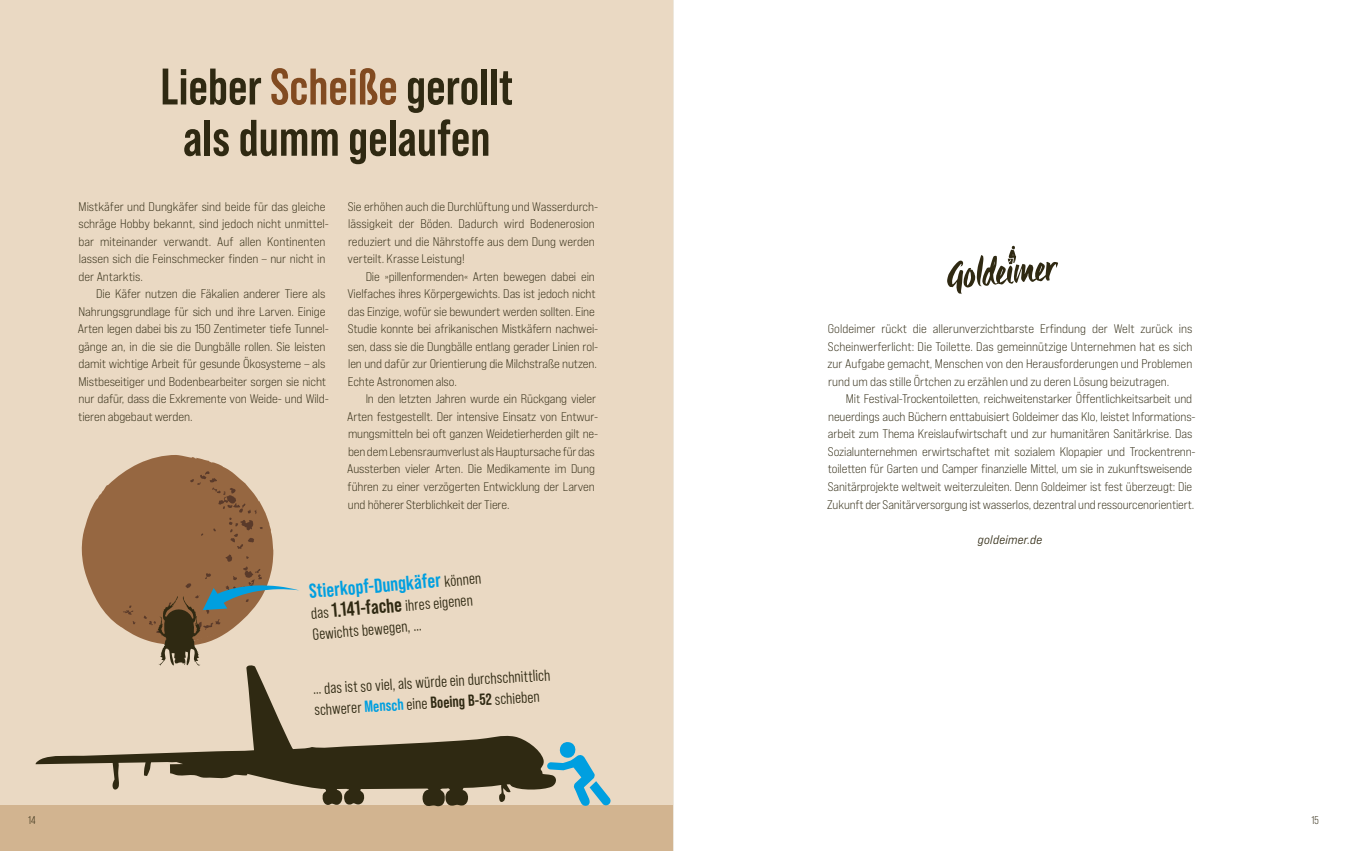
<style>
.page{position:relative;width:1347px;height:851px;background:#fff}
.page>*{position:absolute;margin:0;border:0;box-sizing:border-box;transform-origin:0 0}
.t1{font:700 51.25px/51.2px "Bebas Neue Pro";letter-spacing:.005em;color:#2f2912;text-align:center}
.t2{font:700 20.12px "Bebas Neue Pro";color:#009fe0}
.t3{font:700 18.75px "Bebas Neue Pro";color:#2f2912}
.t4{font:16.12px/21.1px "Bebas Neue Pro Middle";color:#2f2912}
.t5{font:12.5px/17.5px "Bebas Neue Pro Exp Bk";letter-spacing:-.01em;color:#2f2912}
.t6{font:12.5px "Bebas Neue Pro Exp Md It";letter-spacing:.025em;color:#2f2912}
.t7{font:12.5px "Bebas Neue Pro Middle";color:#2f2912}
.t8{font:11.25px "Bebas Neue Pro";color:#2f2912}
.s1{color:#824b21}
.s2{font-family:"Bebas Neue Pro Middle";font-weight:400;font-size:16.12px;color:#2f2912}
.s3{font-family:"Bebas Neue Pro";font-weight:700;font-size:20.12px}
.s4{font-family:"Bebas Neue Pro";font-weight:700;color:#009fe0}
.s5{font-family:"Bebas Neue Pro";font-weight:700}
</style>
<div class="page">
<div style="left:0;top:0;width:673px;height:850px;background:#ead9c3"></div>
<div style="left:0;top:805px;width:673px;height:45px;background:#d2b490"></div>
<svg style="left:558px;top:742px;width:53px;height:64px"></svg>
<svg style="left:35px;top:667px;width:523px;height:139px"></svg>
<svg style="left:82px;top:455px;width:217px;height:212px"></svg>
<svg style="left:947px;top:246px;width:111px;height:48px"></svg>
<p class="t8" style="left:28px;top:813px;width:9px">14</p>
<h1 class="t1" style="left:160px;top:60px;width:354px">Lieber <span class="s1">Scheiße</span> gerollt als dumm gelaufen</h1>
<p class="t5" style="left:78px;top:197px;width:252px">Mistkäfer und Dungkäfer sind beide für das gleiche schräge Hobby bekannt, sind jedoch nicht unmittel&shy;bar miteinander verwandt. Auf allen Kontinenten lassen sich die Feinschmecker finden – nur nicht in der Antarktis.</p>
<p class="t5" style="left:78px;top:285px;width:252px;text-indent:18px">Die Käfer nutzen die Fäkalien anderer Tiere als Nahrungsgrundlage für sich und ihre Larven. Einige Arten legen dabei bis zu 150 Zentimeter tiefe Tunnel&shy;gänge an, in die sie die Dungbälle rollen. Sie leisten damit wichtige Arbeit für gesunde Ökosysteme – als Mistbeseitiger und Bodenbearbeiter sorgen sie nicht nur dafür, dass die Exkremente von Weide- und Wild&shy;tieren abgebaut werden.</p>
<p class="t5" style="left:348px;top:197px;width:252px">Sie erhöhen auch die Durchlüftung und Wasserdurch&shy;lässigkeit der Böden. Dadurch wird Bodenerosion reduziert und die Nährstoffe aus dem Dung werden verteilt. Krasse Leistung!</p>
<p class="t5" style="left:347px;top:267px;width:252px;text-indent:18px">Die »pillenformenden« Arten bewegen dabei ein Vielfaches ihres Körpergewichts. Das ist jedoch nicht das Einzige, wofür sie bewundert werden sollten. Eine Studie konnte bei afrikanischen Mistkäfern nachwei&shy;sen, dass sie die Dungbälle entlang gerader Linien rol&shy;len und dafür zur Orientierung die Milchstraße nutzen.<br>Echte Astronomen also.</p>
<p class="t5" style="left:347px;top:390px;width:252px;text-indent:18px">In den letzten Jahren wurde ein Rückgang vieler Arten festgestellt. Der intensive Einsatz von Entwur&shy;mungsmitteln bei oft ganzen Weidetierherden gilt ne&shy;ben dem Lebensraumverlust als Hauptursache für das Aussterben vieler Arten. Die Medikamente im Dung führen zu einer verzögerten Entwicklung der Larven und höherer Sterblichkeit der Tiere.</p>
<h2 class="t2" style="left:308px;top:579px;width:174px;rotate:-5deg">Stierkopf-Dungkäfer <span class="s2">können</span></h2>
<p class="t4" style="left:310px;top:603px;width:164px;line-height:20.8px;rotate:-5deg">das <span class="s3">1.141-fache</span> ihres eigenen<br>Gewichts bewegen, …</p>
<p class="t4" style="left:312px;top:677px;width:239px;rotate:-3deg">… das ist so viel, als würde ein durchschnittlich schwerer <span class="s4">Mensch</span> eine <span class="s5">Boeing B-52</span> schieben</p>
<p class="t5" style="left:827px;top:320px;width:366px;text-align:justify">Goldeimer rückt die allerunverzichtbarste Erfindung der Welt zurück ins Scheinwerferlicht: Die Toilette. Das gemeinnützige Unternehmen hat es sich zur Aufgabe gemacht, Menschen von den Herausforderungen und Problemen rund um das stille Örtchen zu erzählen und zu deren Lösung beizutragen.</p>
<p class="t5" style="left:827px;top:390px;width:370px;text-indent:19px">Mit Festival-Trockentoiletten, reichweitenstarker Öffentlichkeitsarbeit und neuerdings auch Büchern enttabuisiert Goldeimer das Klo, leistet Informations&shy;arbeit zum Thema Kreislaufwirtschaft und zur humanitären Sanitärkrise. Das Sozialunternehmen erwirtschaftet mit sozialem Klopapier und Trockentrenn&shy;toiletten für Garten und Camper finanzielle Mittel, um sie in zukunftsweisende Sanitärprojekte weltweit weiterzuleiten. Denn Goldeimer ist fest überzeugt: Die Zukunft der Sanitärversorgung ist wasserlos, dezentral und ressourcenorientiert.</p>
<p class="t6" style="left:978px;top:531px;width:66px">goldeimer.de</p>
<h3 class="t3" style="left:873px;top:329px;width:71px;rotate:10deg">Heidelbeere</h3>
<p class="t7" style="left:880px;top:351px;width:46px;rotate:10deg">(Blaubeere)</p>
<h3 class="t3" style="left:830px;top:386px;width:86px;rotate:18deg">Johannisbeere</h3>
<p class="t8" style="left:1311px;top:813px;width:9px">15</p>
</div>
